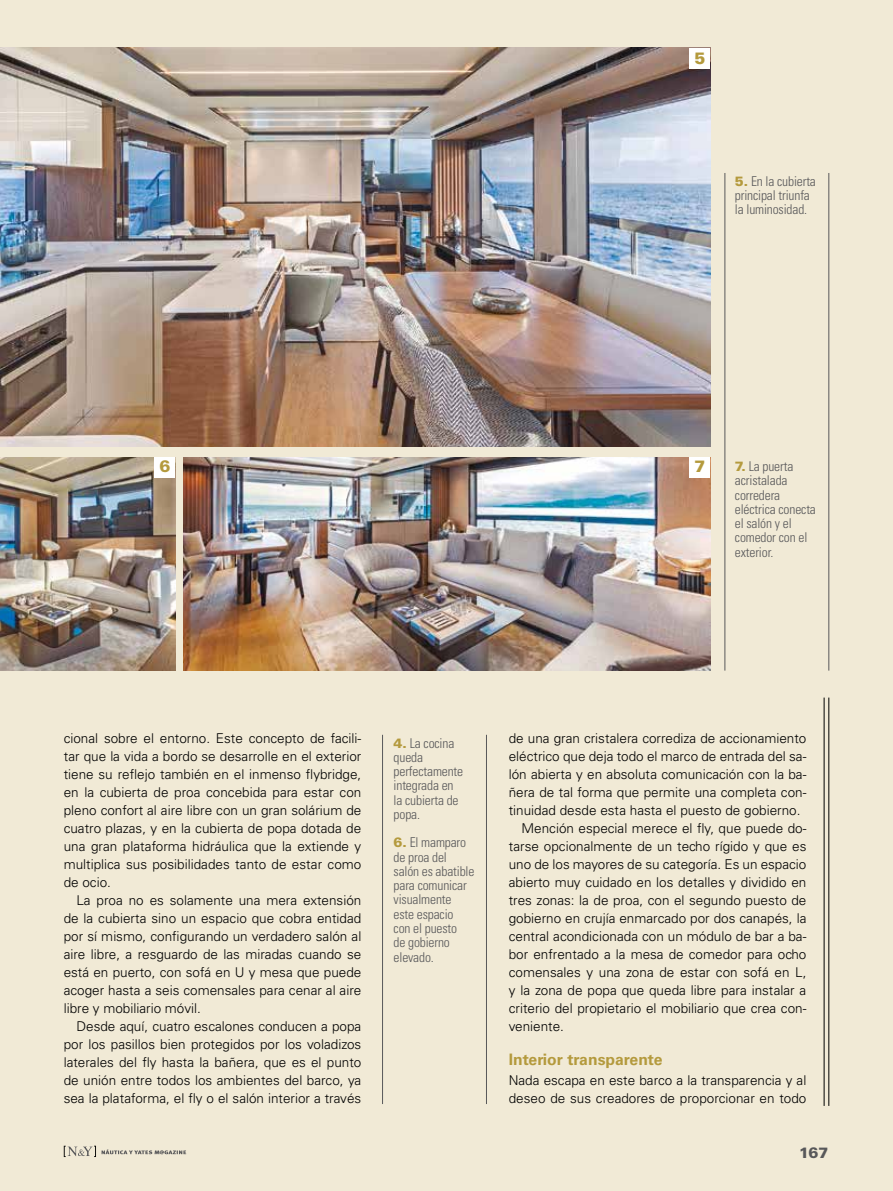
<style>
.page{position:relative;width:893px;height:1191px;background:#f1ead6}
.page>*{position:absolute;margin:0;border:0;box-sizing:border-box;transform-origin:0 0}
.t1{font:900 16.5px "Univers";color:#b49a3d}
.t2{font:700 15.75px "Univers";color:#b49a3d}
.t3{font:900 15px "Univers";color:#58585a}
.t4{font:300 13.5px/18px "Univers";color:#000;text-align:justify}
.t5{font:300 condensed 13.5px/14.2px "Univers";letter-spacing:-.01em;color:#58585a}
.s1{font-weight:900;font-stretch:normal;color:#b49a3d}
</style>
<div class="page">
<svg style="left:64px;top:1145px;width:32px;height:12px"></svg>
<svg style="left:102px;top:1149px;width:84px;height:5px"></svg>
<img style="left:0;top:457px;width:175px;height:213px">
<img style="left:184px;top:457px;width:526px;height:213px">
<img style="left:0;top:48px;width:710px;height:399px">
<hr style="left:824px;top:697px;width:1px;height:409px;background:#000">
<hr style="left:828px;top:697px;width:1px;height:409px;background:#000">
<hr style="left:382px;top:735px;width:1px;height:369px;background:#58585a">
<hr style="left:724px;top:173px;width:1px;height:497px;background:#58585a">
<hr style="left:486px;top:735px;width:1px;height:369px;background:#58585a">
<hr style="left:828px;top:173px;width:1px;height:497px;background:#58585a">
<div style="left:689px;top:48px;width:21px;height:21px;background:#fff"></div>
<div style="left:155px;top:457px;width:20px;height:21px;background:#fff"></div>
<div style="left:689px;top:457px;width:21px;height:21px;background:#fff"></div>
<p class="t1" style="left:694px;top:48px;width:13px">5</p>
<p class="t5" style="left:735px;top:174px;width:83px"><span class="s1">5.</span> En la cubierta principal triunfa la luminosidad.</p>
<p class="t1" style="left:160px;top:456px;width:13px">6</p>
<p class="t1" style="left:694px;top:456px;width:13px">7</p>
<p class="t5" style="left:735px;top:459px;width:83px"><span class="s1">7.</span> La puerta acristalada corredera eléctrica conecta el salón y el comedor con el exterior.</p>
<p class="t4" style="left:64px;top:728px;width:299px">cional sobre el entorno. Este concepto de facili&shy;tar que la vida a bordo se desarrolle en el exterior tiene su reflejo también en el inmenso flybridge, en la cubierta de proa concebida para estar con pleno confort al aire libre con un gran solárium de cuatro plazas, y en la cubierta de popa dotada de una gran plataforma hidráulica que la extiende y multiplica sus posibilidades tanto de estar como de ocio.</p>
<p class="t4" style="left:64px;top:890px;width:299px;text-indent:13px">La proa no es solamente una mera extensión de la cubierta sino un espacio que cobra entidad por sí mismo, configurando un verdadero salón al aire libre, a resguardo de las miradas cuando se está en puerto, con sofá en U y mesa que puede acoger hasta a seis comensales para cenar al aire libre y mobiliario móvil.</p>
<p class="t4" style="left:64px;top:1016px;width:299px;text-indent:13px">Desde aquí, cuatro escalones conducen a popa por los pasillos bien protegidos por los voladizos laterales del fly hasta la bañera, que es el punto de unión entre todos los ambientes del barco, ya sea la plataforma, el fly o el salón interior a través</p>
<p class="t5" style="left:394px;top:735px;width:71px"><span class="s1">4.</span> La cocina queda perfectamente integrada en la cubierta de popa.</p>
<p class="t5" style="left:394px;top:835px;width:82px"><span class="s1">6.</span> El mamparo de proa del salón es abatible para comunicar visualmente este espacio<br>con el puesto<br>de gobierno elevado.</p>
<p class="t4" style="left:509px;top:728px;width:299px">de una gran cristalera corrediza de accionamiento</p>
<p class="t4" style="left:509px;top:746px;width:299px">eléctrico que deja todo el marco de entrada del sa-</p>
<p class="t4" style="left:509px;top:764px;width:299px">lón abierta y en absoluta comunicación con la ba-</p>
<p class="t4" style="left:509px;top:782px;width:299px">ñera de tal forma que permite una completa con-</p>
<p class="t4" style="left:509px;top:800px;width:293px">tinuidad desde esta hasta el puesto de gobierno.</p>
<p class="t4" style="left:521px;top:818px;width:286px">Mención especial merece el fly, que puede do-</p>
<p class="t4" style="left:509px;top:836px;width:299px">tarse opcionalmente de un techo rígido y que es</p>
<p class="t4" style="left:509px;top:854px;width:299px">uno de los mayores de su categoría. Es un espacio</p>
<p class="t4" style="left:509px;top:872px;width:299px">abierto muy cuidado en los detalles y dividido en</p>
<p class="t4" style="left:509px;top:890px;width:299px">tres zonas: la de proa, con el segundo puesto de</p>
<p class="t4" style="left:509px;top:908px;width:299px">gobierno en crujía enmarcado por dos canapés, la</p>
<p class="t4" style="left:509px;top:926px;width:299px">central acondicionada con un módulo de bar a ba-</p>
<p class="t4" style="left:509px;top:944px;width:299px">bor enfrentado a la mesa de comedor para ocho</p>
<p class="t4" style="left:509px;top:962px;width:299px">comensales y una zona de estar con sofá en L,</p>
<p class="t4" style="left:509px;top:980px;width:299px">y la zona de popa que queda libre para instalar a</p>
<p class="t4" style="left:509px;top:998px;width:299px">criterio del propietario el mobiliario que crea con-</p>
<p class="t4" style="left:509px;top:1016px;width:57px">veniente.</p>
<p class="t2" style="left:509px;top:1050px;width:155px">Interior transparente</p>
<p class="t4" style="left:509px;top:1070px;width:299px">Nada escapa en este barco a la transparencia y al deseo de sus creadores de proporcionar en todo</p>
<p class="t3" style="left:799px;top:1142px;width:31px">167</p>
</div>
